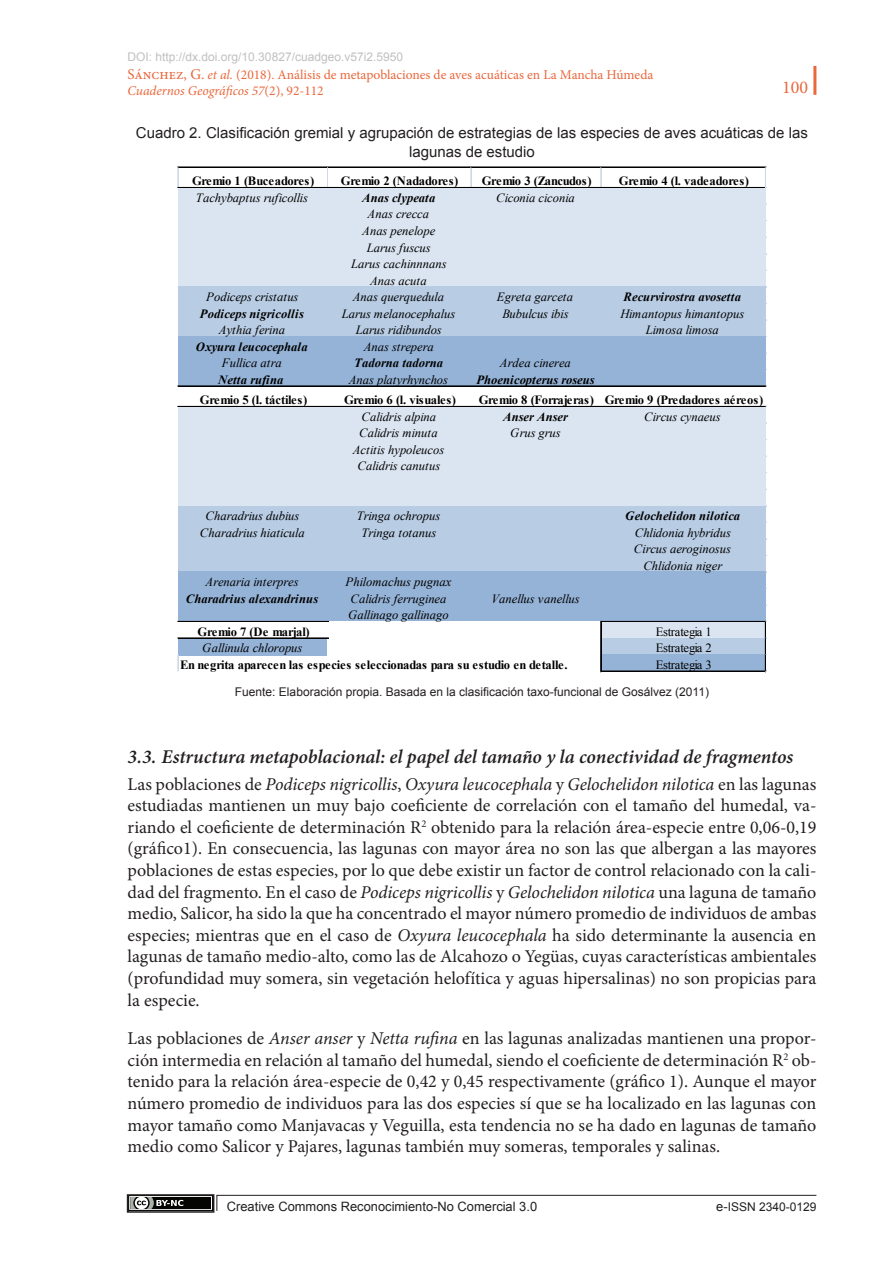
<style>
.page{position:relative;width:893px;height:1263px;background:#fff}
.page>*{position:absolute;margin:0;border:0;box-sizing:border-box;transform-origin:0 0}
.t1{font:italic 600 19.5px "Minion Pro";letter-spacing:-.005em;color:#231f20}
.t2{font:18px/21.6px "Minion Pro";color:#231f20;text-align:justify}
.t3{font:18px "Minion Pro";color:#ea663b}
.LEYENDAS{font:15px/18px "Arial";color:#231f20;text-align:center}
.t4{font:13.5px/16.2px "Minion Pro";color:#ea663b}
.t5{font:12.9px "Arial";color:#231f20}
.t6{font:italic 12.6px/16.5px "Times New Roman";color:#000;text-align:center}
.t7{font:700 12.6px "Times New Roman";letter-spacing:-.03em;color:#000}
.t8{font:italic 700 12.6px "Times New Roman";color:#000}
.t9{font:700 12.6px "Times New Roman";letter-spacing:-.005em;color:#000}
.t10{font:12.6px "Times New Roman";letter-spacing:-.03em;color:#000}
.Piesdefoto{font:12px "Arial";color:#231f20}
.t11{font:12px "Arial";color:#c0c0c0}
.s1{font-size:15px}
.s2{font-style:italic}
.s3{font-size:12.9px}
</style>
<div class="page">
<hr style="left:813px;top:66px;width:3px;height:29px;background:#ea663b">
<div style="left:130px;top:1197px;width:81px;height:12px;background:#040503"></div>
<svg style="left:130px;top:1197px;width:53px;height:12px"></svg>
<div style="left:127px;top:1194px;width:87px;height:19px;border:2px solid #231f20"></div>
<svg style="left:216px;top:1194px;width:601px;height:17px"></svg>
<div style="left:179px;top:187px;width:587px;height:100px;background:#dbe5f1"></div>
<div style="left:179px;top:287px;width:587px;height:50px;background:#b8cce4"></div>
<div style="left:179px;top:336px;width:587px;height:51px;background:#95b3d7"></div>
<div style="left:179px;top:406px;width:587px;height:100px;background:#dbe5f1"></div>
<div style="left:179px;top:506px;width:587px;height:67px;background:#b8cce4"></div>
<div style="left:179px;top:572px;width:587px;height:50px;background:#95b3d7"></div>
<div style="left:179px;top:621px;width:422px;height:18px;background:#fff"></div>
<div style="left:601px;top:621px;width:165px;height:18px;background:#dbe5f1"></div>
<div style="left:179px;top:638px;width:149px;height:17px;background:#95b3d7"></div>
<div style="left:327px;top:638px;width:274px;height:17px;background:#fff"></div>
<div style="left:601px;top:638px;width:165px;height:17px;background:#b8cce4"></div>
<div style="left:601px;top:654px;width:165px;height:18px;background:#95b3d7"></div>
<hr style="left:178px;top:167px;width:588px;height:1px;background:#000">
<svg style="left:178px;top:168px;width:1px;height:19px"></svg>
<svg style="left:327px;top:168px;width:1px;height:19px"></svg>
<svg style="left:471px;top:168px;width:1px;height:19px"></svg>
<svg style="left:600px;top:168px;width:2px;height:19px"></svg>
<hr style="left:178px;top:187px;width:588px;height:1px;background:#000">
<hr style="left:178px;top:386px;width:588px;height:1px;background:#000">
<hr style="left:178px;top:406px;width:588px;height:1px;background:#000">
<hr style="left:178px;top:621px;width:150px;height:1px;background:#000">
<hr style="left:601px;top:621px;width:165px;height:1px;background:#000">
<hr style="left:178px;top:638px;width:150px;height:1px;background:#000">
<svg style="left:178px;top:655px;width:1px;height:16px"></svg>
<hr style="left:600px;top:621px;width:1px;height:51px;background:#000">
<hr style="left:601px;top:621px;width:1px;height:51px;background:#000">
<hr style="left:601px;top:671px;width:165px;height:1px;background:#000">
<hr style="left:765px;top:622px;width:1px;height:50px;background:#000">
<svg style="left:765px;top:167px;width:2px;height:21px"></svg>
<p class="t11" style="left:128px;top:49px;width:277px">DOI: http://dx.doi.org/10.30827/cuadgeo.v57i2.5950</p>
<p class="t4" style="left:128px;top:66px;width:527px"><span class="s1">Sánchez, G.</span> <span class="s2">et al.</span> (2018). Análisis de metapoblaciones de aves acuáticas en La Mancha Húmeda<br><span class="s2">Cuadernos Geográficos 57</span>(2), 92-112</p>
<p class="LEYENDAS" style="left:136px;top:124px;width:673px">Cuadro 2. Clasificación gremial y agrupación de estrategias de las especies de aves acuáticas de las lagunas de estudio</p>
<p class="t7" style="left:192px;top:172px;width:124px">Gremio 1 (Buceadores)</p>
<p class="t7" style="left:341px;top:172px;width:119px">Gremio 2 (Nadadores)</p>
<p class="t7" style="left:482px;top:172px;width:111px">Gremio 3 (Zancudos)</p>
<p class="t7" style="left:619px;top:172px;width:132px">Gremio 4 (l. vadeadores)</p>
<p class="t6" style="left:196px;top:189px;width:113px">Tachybaptus ruficollis</p>
<p class="t8" style="left:362px;top:189px;width:75px">Anas clypeata</p>
<p class="t6" style="left:496px;top:189px;width:80px">Ciconia ciconia</p>
<p class="t6" style="left:351px;top:206px;width:97px">Anas crecca<br>Anas penelope<br>Larus fuscus<br>Larus cachinnnans<br>Anas acuta</p>
<p class="t6" style="left:206px;top:288px;width:94px">Podiceps cristatus</p>
<p class="t6" style="left:353px;top:288px;width:93px">Anas querquedula</p>
<p class="t6" style="left:497px;top:288px;width:78px">Egreta garceta</p>
<p class="t8" style="left:624px;top:288px;width:119px">Recurvirostra avosetta</p>
<p class="t8" style="left:200px;top:305px;width:106px">Podiceps nigricollis</p>
<p class="t6" style="left:342px;top:305px;width:115px">Larus melanocephalus</p>
<p class="t6" style="left:502px;top:305px;width:68px">Bubulcus ibis</p>
<p class="t6" style="left:620px;top:305px;width:125px">Himantopus himantopus</p>
<p class="t6" style="left:219px;top:321px;width:68px">Aythia ferina</p>
<p class="t6" style="left:356px;top:321px;width:88px">Larus ridibundos</p>
<p class="t6" style="left:646px;top:321px;width:75px">Limosa limosa</p>
<p class="t8" style="left:196px;top:338px;width:113px">Oxyura leucocephala</p>
<p class="t6" style="left:364px;top:338px;width:72px">Anas strepera</p>
<p class="t6" style="left:222px;top:354px;width:61px">Fullica atra</p>
<p class="t8" style="left:354px;top:354px;width:90px">Tadorna tadorna</p>
<p class="t6" style="left:500px;top:354px;width:72px">Ardea cinerea</p>
<p class="t8" style="left:218px;top:371px;width:67px">Netta rufina</p>
<p class="t6" style="left:349px;top:371px;width:101px">Anas platyrhynchos</p>
<p class="t8" style="left:476px;top:371px;width:120px">Phoenicopterus roseus</p>
<p class="t7" style="left:200px;top:391px;width:109px">Gremio 5 (l. táctiles)</p>
<p class="t7" style="left:344px;top:391px;width:114px">Gremio 6 (l. visuales)</p>
<p class="t7" style="left:479px;top:391px;width:286px">Gremio 8 (Forrajeras) Gremio 9 (Predadores aéreos)</p>
<p class="t6" style="left:361px;top:408px;width:76px">Calidris alpina</p>
<p class="t8" style="left:503px;top:408px;width:66px">Anser Anser</p>
<p class="t6" style="left:644px;top:408px;width:78px">Circus cynaeus</p>
<p class="t6" style="left:359px;top:425px;width:80px">Calidris minuta</p>
<p class="t6" style="left:510px;top:425px;width:52px">Grus grus</p>
<p class="t6" style="left:353px;top:441px;width:93px">Actitis hypoleucos<br>Calidris canutus</p>
<p class="t3" style="left:782px;top:75px;width:27px">100</p>
<p class="t6" style="left:205px;top:507px;width:95px">Charadrius dubius</p>
<p class="t6" style="left:357px;top:507px;width:85px">Tringa ochropus</p>
<p class="t8" style="left:625px;top:507px;width:116px">Gelochelidon nilotica</p>
<p class="t6" style="left:200px;top:524px;width:106px">Charadrius hiaticula</p>
<p class="t6" style="left:361px;top:524px;width:76px">Tringa totanus</p>
<p class="t6" style="left:634px;top:524px;width:99px">Chlidonia hybridus<br>Circus aeroginosus<br>Chlidonia niger</p>
<p class="t6" style="left:205px;top:573px;width:95px">Arenaria interpres</p>
<p class="t6" style="left:346px;top:573px;width:107px">Philomachus pugnax</p>
<p class="t8" style="left:186px;top:590px;width:134px">Charadrius alexandrinus</p>
<p class="t6" style="left:350px;top:590px;width:98px">Calidris ferruginea</p>
<p class="t6" style="left:491px;top:590px;width:90px">Vanellus vanellus</p>
<p class="t6" style="left:348px;top:606px;width:102px">Gallinago gallinago</p>
<p class="t7" style="left:198px;top:623px;width:114px">Gremio 7 (De marjal)</p>
<p class="t10" style="left:656px;top:623px;width:57px">Estrategia 1</p>
<p class="t6" style="left:202px;top:640px;width:102px">Gallinula chloropus</p>
<p class="t10" style="left:656px;top:639px;width:57px">Estrategia 2</p>
<p class="t9" style="left:180px;top:656px;width:389px">En negrita aparecen las especies seleccionadas para su estudio en detalle.</p>
<p class="t10" style="left:656px;top:656px;width:57px">Estrategia 3</p>
<p class="Piesdefoto" style="left:235px;top:684px;width:476px">Fuente: Elaboración propia. Basada en la clasificación taxo-funcional de Gosálvez (2011)</p>
<p class="t1" style="left:128px;top:743px;width:667px">3.3. Estructura metapoblacional: el papel del tamaño y la conectividad de fragmentos</p>
<p class="t2" style="left:128px;top:773px;width:690px">Las poblaciones de <span class="s2">Podiceps nigricollis</span>, <span class="s2">Oxyura leucocephala</span> y <span class="s2">Gelochelidon nilotica</span> en las lagunas estudiadas mantienen un muy bajo coeficiente de correlación con el tamaño del humedal, va&shy;riando el coeficiente de determinación R<sup>2</sup> obtenido para la relación área-especie entre 0,06-0,19 (gráfico1). En consecuencia, las lagunas con mayor área no son las que albergan a las mayores poblaciones de estas especies, por lo que debe existir un factor de control relacionado con la cali&shy;dad del fragmento. En el caso de <span class="s2">Podiceps nigricollis</span> y <span class="s2">Gelochelidon nilotica</span> una laguna de tamaño medio, Salicor, ha sido la que ha concentrado el mayor número promedio de individuos de ambas especies; mientras que en el caso de <span class="s2">Oxyura leucocephala</span> ha sido determinante la ausencia en lagunas de tamaño medio-alto, como las de Alcahozo o Yegüas, cuyas características ambientales (profundidad muy somera, sin vegetación helofítica y aguas hipersalinas) no son propicias para la especie.</p>
<p class="t2" style="left:128px;top:1028px;width:690px">Las poblaciones de <span class="s2">Anser anser</span> y <span class="s2">Netta rufina</span> en las lagunas analizadas mantienen una propor&shy;ción intermedia en relación al tamaño del humedal, siendo el coeficiente de determinación R<sup>2</sup> ob&shy;tenido para la relación área-especie de 0,42 y 0,45 respectivamente (gráfico 1). Aunque el mayor número promedio de individuos para las dos especies sí que se ha localizado en las lagunas con mayor tamaño como Manjavacas y Veguilla, esta tendencia no se ha dado en lagunas de tamaño medio como Salicor y Pajares, lagunas también muy someras, temporales y salinas.</p>
<p class="t5" style="left:227px;top:1198px;width:312px">Creative Commons Reconocimiento-No Comercial 3.0</p>
<p class="Piesdefoto" style="left:716px;top:1199px;width:102px"><span class="s3">e-</span>ISSN 2340-0129</p>
</div>
